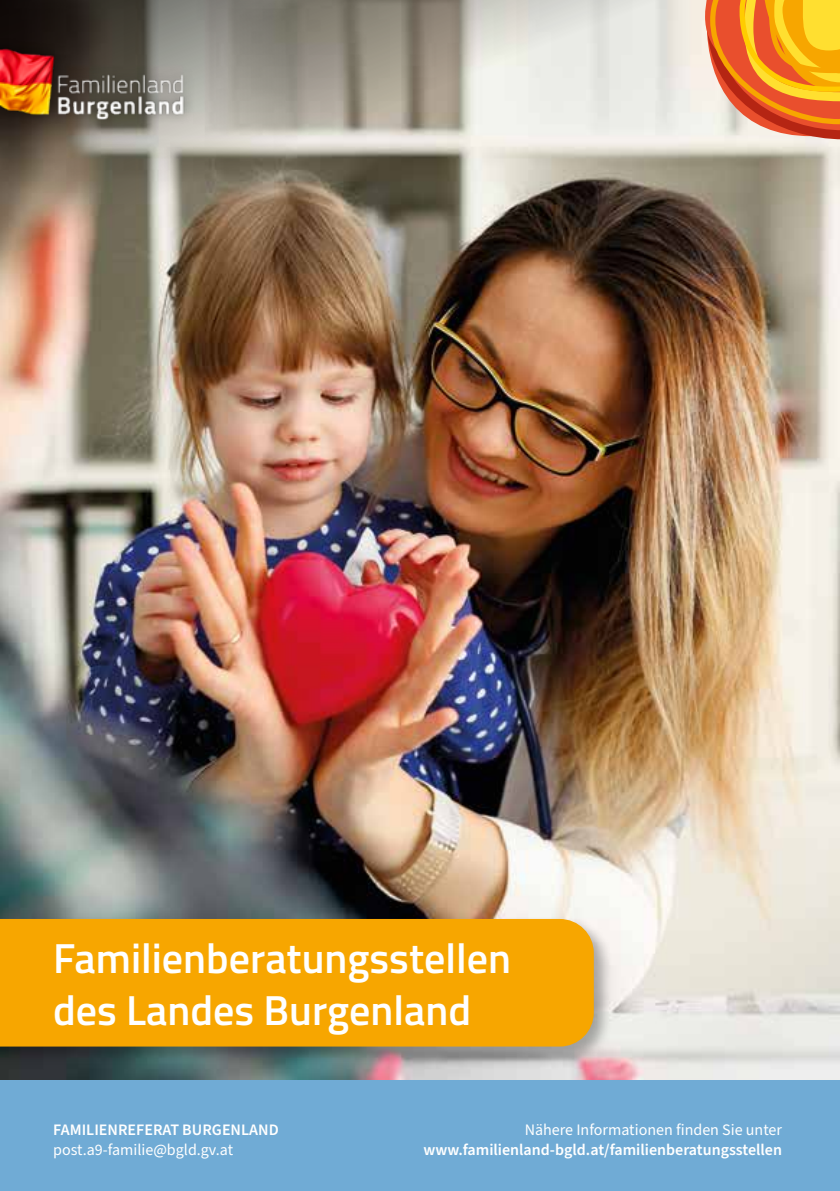
<style>
.page{position:relative;width:840px;height:1191px;background:#fff}
.page>*{position:absolute;margin:0;border:0;box-sizing:border-box;transform-origin:0 0}
.t1{font:600 42px/52px "Titillium";color:#fff}
.t2{font:600 16px "Source Sans Pro";color:#fff}
.t3{font:16px "Source Sans Pro";color:#fff}
</style>
<div class="page">
<img style="left:0;top:139px;width:839px;height:941px">
<svg style="left:739px;top:0;width:100px;height:139px;background:#f09629"></svg>
<div style="left:0;top:1080px;width:839px;height:111px;background:#70abd5"></div>
<div style="left:0;top:916px;width:612px;height:149px;background:#000;opacity:.3"></div>
<div style="left:0;top:919px;width:593px;height:127px;background:#f7a600"></div>
<img style="left:0;top:0;width:739px;height:408px">
<div style="left:0;top:35px;width:195px;height:95px;background:#000;opacity:.51"></div>
<img style="left:0;top:42px;width:187px;height:81px">
<h1 class="t1" style="left:53px;top:929px;width:459px">Familienberatungsstellen des Landes Burgenland</h1>
<p class="t2" style="left:53px;top:1119px;width:227px">FAMILIENREFERAT BURGENLAND</p>
<p class="t3" style="left:53px;top:1139px;width:181px">post.a9-familie@bgld.gv.at</p>
<p class="t3" style="left:524px;top:1119px;width:259px">Nähere Informationen finden Sie unter</p>
<p class="t2" style="left:423px;top:1139px;width:360px">www.familienland-bgld.at/familienberatungsstellen</p>
</div>
